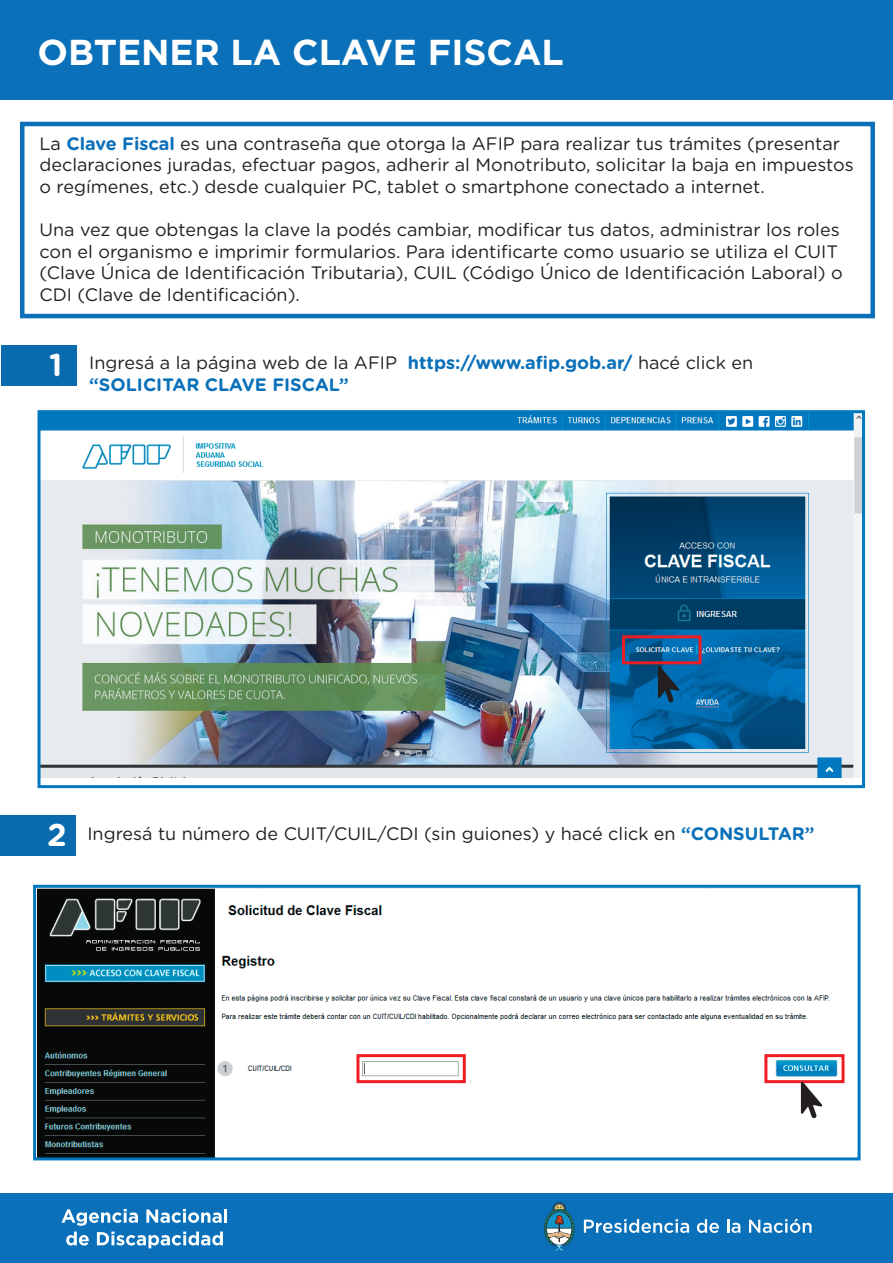
<style>
.page{position:relative;width:893px;height:1263px;background:#fff}
.page>*{position:absolute;margin:0;border:0;box-sizing:border-box;transform-origin:0 0}
.t1{font:700 36px "Gotham";color:#fff}
.t2{font:700 31.5px "Gotham Rounded";color:#fff}
.t3{font:18px/21.6px "Gotham Rounded";color:#231f20}
.t4{font:700 18px/21.6px "Gotham Rounded";color:#0970b9}
.s1{font-weight:700;color:#0970b9}
.s2{font-weight:400;color:#231f20}
.s3{font-weight:700;font-size:31.5px;color:#fff}
</style>
<div class="page">
<img style="left:42px;top:414px;width:819px;height:364px">
<div style="left:0;top:0;width:893px;height:100px;background:#0970b9"></div>
<div style="left:20px;top:122px;width:855px;height:196px;border:4px solid #0970b9"></div>
<div style="left:2px;top:345px;width:75px;height:40px;background:#096bae"></div>
<div style="left:0;top:815px;width:75px;height:40px;background:#096bae"></div>
<div style="left:0;top:1193px;width:893px;height:70px;background:#0970b9"></div>
<hr style="left:224px;top:1209px;width:3px;height:14px;background:#fff">
<svg style="left:62px;top:1209px;width:161px;height:39px"></svg>
<svg style="left:544px;top:1201px;width:31px;height:49px"></svg>
<svg style="left:584px;top:1219px;width:105px;height:14px"></svg>
<svg style="left:697px;top:1219px;width:22px;height:14px"></svg>
<svg style="left:727px;top:1219px;width:13px;height:14px"></svg>
<svg style="left:749px;top:1218px;width:62px;height:15px"></svg>
<svg style="left:658px;top:666px;width:21px;height:36px"></svg>
<div style="left:622px;top:635px;width:80px;height:29px;border:3px solid #ee1d23"></div>
<img style="left:38px;top:889px;width:807px;height:267px">
<div style="left:356px;top:1054px;width:110px;height:29px;border:3px solid #ee1d23"></div>
<div style="left:764px;top:1054px;width:80px;height:29px;border:3px solid #ee1d23"></div>
<svg style="left:801px;top:1082px;width:21px;height:36px"></svg>
<div style="left:33px;top:885px;width:828px;height:275px;border:3px solid #0078c0"></div>
<div style="left:38px;top:410px;width:827px;height:378px;border:3px solid #0078c0"></div>
<h1 class="t1" style="left:38px;top:32px;width:528px">OBTENER LA CLAVE FISCAL</h1>
<p class="t3" style="left:40px;top:132px;width:816px">La <span class="s1">Clave Fiscal</span> es una contraseña que otorga la AFIP para realizar tus trámites (presentar declaraciones juradas, efectuar pagos, adherir al Monotributo, solicitar la baja en impuestos o regímenes, etc.) desde cualquier PC, tablet o smartphone conectado a internet.</p>
<p class="t3" style="left:40px;top:218px;width:805px">Una vez que obtengas la clave la podés cambiar, modificar tus datos, administrar los roles con el organismo e imprimir formularios. Para identificarte como usuario se utiliza el CUIT (Clave Única de Identificación Tributaria), CUIL (Código Único de Identificación Laboral) o CDI (Clave de Identificación).</p>
<h2 class="t2" style="left:49px;top:342px;width:15px">1</h2>
<p class="t4" style="left:89px;top:351px;width:665px"><span class="s2">Ingresá a la página web de la AFIP</span> https://www.afip.gob.ar/ <span class="s2">hacé click en </span>“SOLICITAR CLAVE FISCAL”</p>
<p class="t3" style="left:47px;top:821px;width:769px"><span class="s3">2</span> Ingresá tu número de CUIT/CUIL/CDI (sin guiones) y hacé click en <span class="s1">“CONSULTAR”</span></p>
</div>
